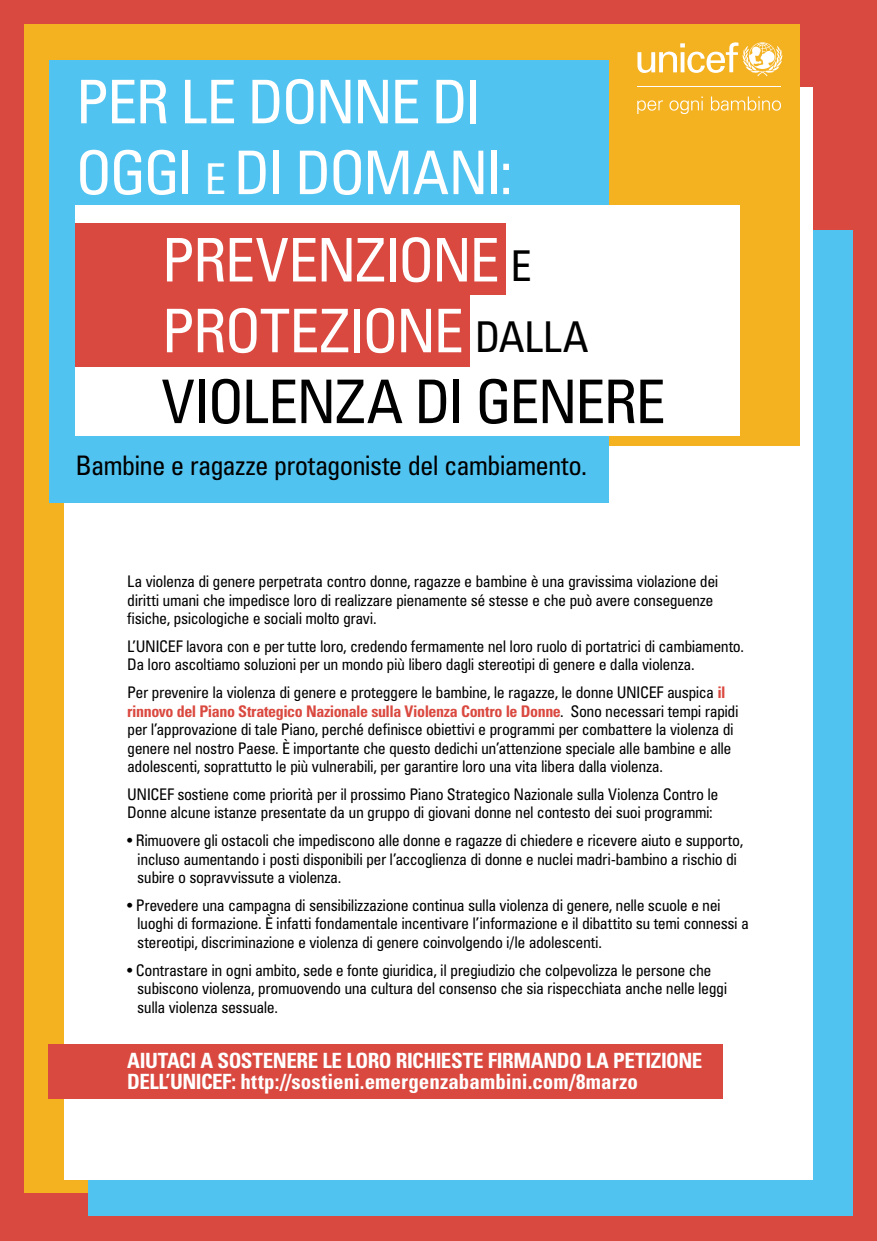
<style>
.page{position:relative;width:877px;height:1241px;background:#fff}
.page>*{position:absolute;margin:0;border:0;box-sizing:border-box;transform-origin:0 0}
.t1{font:condensed 60.17px/70.8px "Univers LT Std";letter-spacing:-.03em;color:#fff}
.t2{font:condensed 26.9px "Univers LT Std";letter-spacing:-.035em;color:#000}
.t3{font:700 condensed 21px/21px "Univers LT Std";letter-spacing:-.005em;color:#fff}
.t4{font:condensed 16px/18.5px "Univers LT Std";letter-spacing:-.03em;color:#000}
.s1{font-size:42.48px}
.s2{font-size:42.48px;color:#000}
.s3{color:#000}
.s4{font-weight:700;color:#da4940}
</style>
<div class="page">
<div style="left:0;top:0;width:877px;height:1240px;background:#da4940"></div>
<div style="left:24px;top:25px;width:765px;height:1168px;background:#f4b120"></div>
<div style="left:88px;top:229px;width:765px;height:986px;background:#51c3f1"></div>
<div style="left:64px;top:87px;width:749px;height:1092px;background:#fff"></div>
<div style="left:49px;top:25px;width:751px;height:421px;background:#f4b120"></div>
<div style="left:49px;top:60px;width:559px;height:442px;background:#51c3f1"></div>
<div style="left:76px;top:205px;width:664px;height:230px;background:#fff"></div>
<div style="left:76px;top:295px;width:394px;height:72px;background:#da4940"></div>
<div style="left:76px;top:223px;width:430px;height:72px;background:#da4940"></div>
<svg style="left:638px;top:42px;width:144px;height:34px"></svg>
<hr style="left:637px;top:86px;width:144px;height:1px;background:#fff">
<svg style="left:637px;top:100px;width:26px;height:14px"></svg>
<svg style="left:669px;top:96px;width:34px;height:18px"></svg>
<svg style="left:711px;top:96px;width:70px;height:15px"></svg>
<div style="left:48px;top:1044px;width:676px;height:54px;background:#da4940"></div>
<h1 class="t1" style="left:76px;top:66px;width:439px">PER LE DONNE DI<br>OGGI <span class="s1">E</span> DI DOMANI:</h1>
<h1 class="t1" style="left:161px;top:224px;width:506px">PREVENZIONE <span class="s2">E<br></span>PROTEZIONE <span class="s2">DALLA<br></span><span class="s3">VIOLENZA DI GENERE</span></h1>
<h2 class="t2" style="left:76px;top:448px;width:513px">Bambine e ragazze protagoniste del cambiamento.</h2>
<p class="t4" style="left:127px;top:572px;width:593px">La violenza di genere perpetrata contro donne, ragazze e bambine è una gravissima violazione dei diritti umani che impedisce loro di realizzare pienamente sé stesse e che può avere conseguenze fisiche, psicologiche e sociali molto gravi.</p>
<p class="t4" style="left:127px;top:636px;width:618px">L’UNICEF lavora con e per tutte loro, credendo fermamente nel loro ruolo di portatrici di cambiamento.<br>Da loro ascoltiamo soluzioni per un mondo più libero dagli stereotipi di genere e dalla violenza.</p>
<p class="t4" style="left:127px;top:683px;width:613px">Per prevenire la violenza di genere e proteggere le bambine, le ragazze, le donne UNICEF auspica <span class="s4">il rinnovo del Piano Strategico Nazionale sulla Violenza Contro le Donne</span>. Sono necessari tempi rapidi per l’approvazione di tale Piano, perché definisce obiettivi e programmi per combattere la violenza di genere nel nostro Paese. È importante che questo dedichi un’attenzione speciale alle bambine e alle adolescenti, soprattutto le più vulnerabili, per garantire loro una vita libera dalla violenza.</p>
<p class="t4" style="left:127px;top:784px;width:593px">UNICEF sostiene come priorità per il prossimo Piano Strategico Nazionale sulla Violenza Contro le<br>Donne alcune istanze presentate da un gruppo di giovani donne nel contesto dei suoi programmi:</p>
<p class="t4" style="left:137px;top:830px;width:607px;text-indent:-10px">• Rimuovere gli ostacoli che impediscono alle donne e ragazze di chiedere e ricevere aiuto e supporto, incluso aumentando i posti disponibili per l’accoglienza di donne e nuclei madri-bambino a rischio di subire o sopravvissute a violenza.</p>
<p class="t4" style="left:137px;top:895px;width:613px;text-indent:-10px">• Prevedere una campagna di sensibilizzazione continua sulla violenza di genere, nelle scuole e nei luoghi di formazione. È infatti fondamentale incentivare l’informazione e il dibattito su temi connessi a stereotipi, discriminazione e violenza di genere coinvolgendo i/le adolescenti.</p>
<p class="t4" style="left:137px;top:960px;width:591px;text-indent:-10px">• Contrastare in ogni ambito, sede e fonte giuridica, il pregiudizio che colpevolizza le persone che subiscono violenza, promuovendo una cultura del consenso che sia rispecchiata anche nelle leggi sulla violenza sessuale.</p>
<h3 class="t3" style="left:127px;top:1050px;width:577px">AIUTACI A SOSTENERE LE LORO RICHIESTE FIRMANDO LA PETIZIONE<br>DELL’UNICEF: http://sostieni.emergenzabambini.com/8marzo</h3>
</div>
